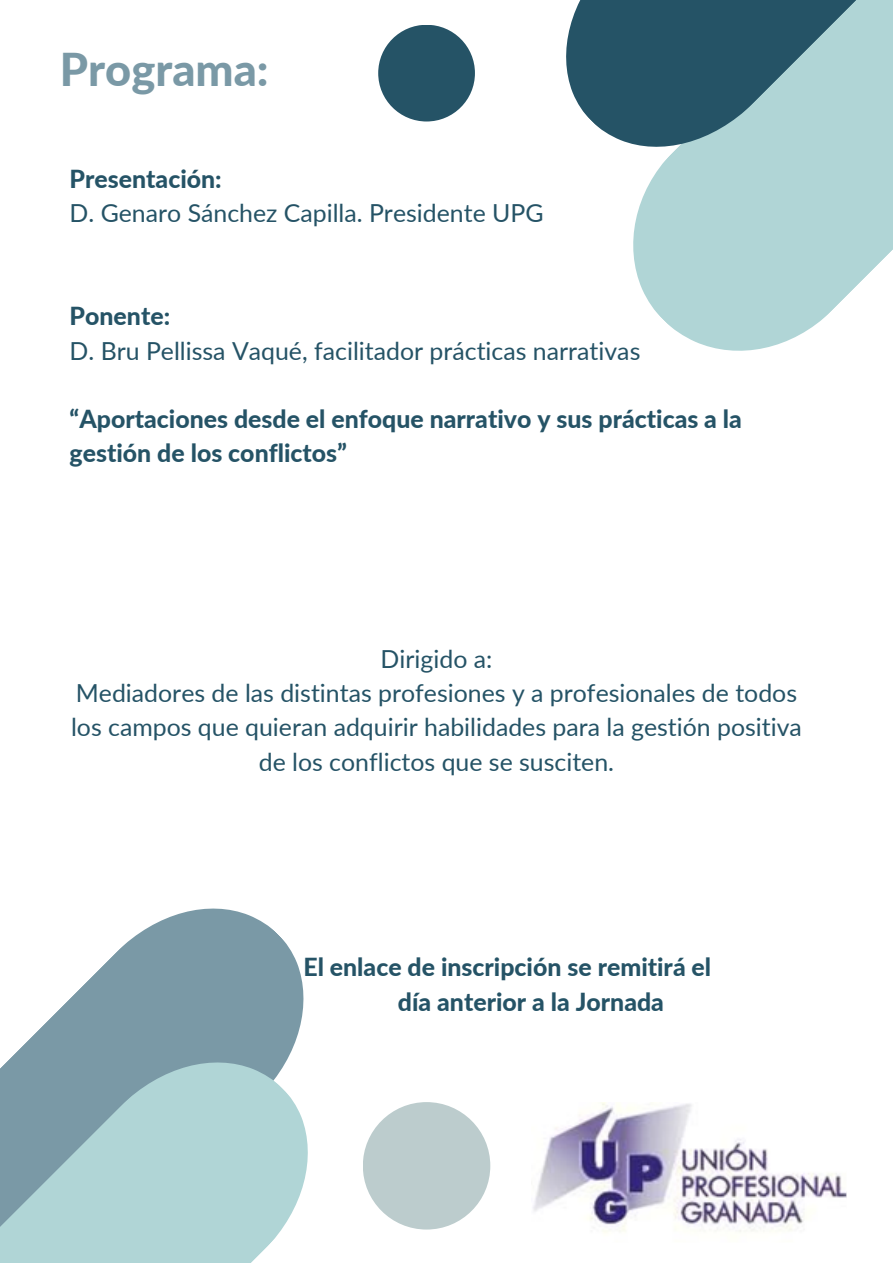
<style>
.page{position:relative;width:893px;height:1264px;background:#fff}
.page>*{position:absolute;margin:0;border:0;box-sizing:border-box;transform-origin:0 0}
.t1{font:800 45.15px "Lato";color:#7a99a6}
.t2{font:24.9px/34.2px "Lato";color:#255366;text-align:center}
.t3{font:800 24.9px/34.2px "Lato";color:#255366}
</style>
<div class="page">
<svg style="left:16px;top:908px;width:288px;height:145px;fill:#7a99a6"></svg>
<svg style="left:0;top:1053px;width:308px;height:209px;fill:#b0d5d6"></svg>
<svg style="left:633px;top:156px;width:259px;height:195px;fill:#b0d5d6"></svg>
<svg style="left:566px;top:0;width:326px;height:156px;fill:#255366"></svg>
<img style="left:533px;top:1102px;width:314px;height:131px">
<div style="left:378px;top:25px;width:97px;height:96px;background:#255366;border-radius:50%"></div>
<div style="left:363px;top:1102px;width:127px;height:127px;background:#bccccd;border-radius:50%"></div>
<p class="t1" style="left:60px;top:41px;width:210px">Programa:</p>
<p class="t3" style="left:70px;top:161px;width:154px">Presentación:</p>
<p class="t2" style="left:70px;top:196px;width:475px">D. Genaro Sánchez Capilla. Presidente UPG</p>
<p class="t3" style="left:70px;top:298px;width:102px">Ponente:</p>
<p class="t2" style="left:70px;top:333px;width:572px">D. Bru Pellissa Vaqué, facilitador prácticas narrativas</p>
<p class="t3" style="left:70px;top:401px;width:674px">“Aportaciones desde el enfoque narrativo y sus prácticas a la gestión de los conflictos”</p>
<p class="t2" style="left:380px;top:641px;width:113px">Dirigido a:</p>
<p class="t2" style="left:71px;top:675px;width:732px">Mediadores de las distintas profesiones y a profesionales de todos los campos que quieran adquirir habilidades para la gestión positiva de los conflictos que se susciten.</p>
<p class="t3" style="left:303px;top:949px;width:409px">El enlace de inscripción se remitirá el</p>
<p class="t3" style="left:398px;top:983px;width:267px">día anterior a la Jornada</p>
</div>
